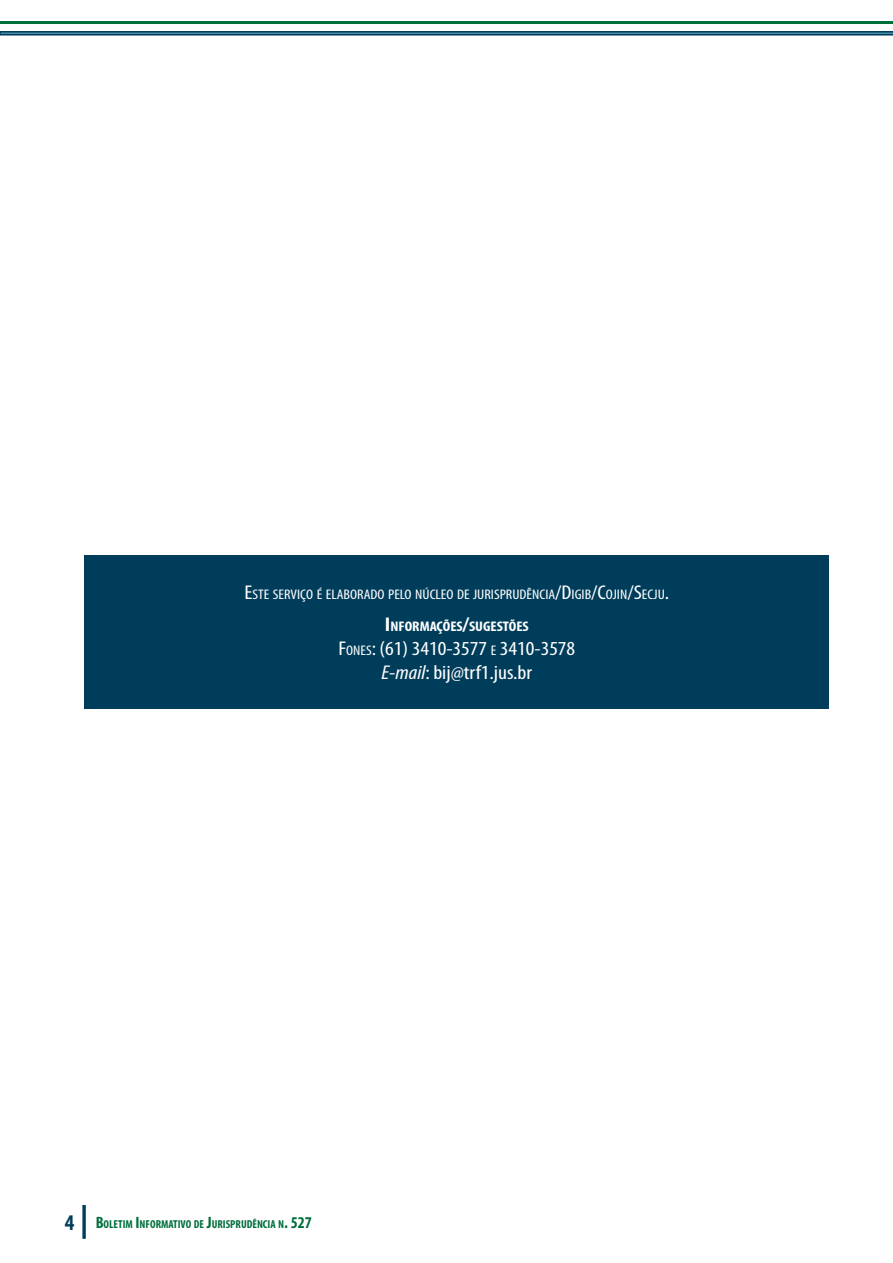
<style>
.page{position:relative;width:893px;height:1263px;background:#fff}
.page>*{position:absolute;margin:0;border:0;box-sizing:border-box;transform-origin:0 0}
.t1{font:condensed 19.95px "Myriad Pro";color:#fff;scale:1.13 1}
.t2{font:condensed 19.95px "Myriad Pro";color:#fff;scale:1.13 1}
.Título_SEÇÕES_e_TURM{font:condensed 13.95px "Myriad Pro";color:#fff;scale:1.13 1}
.t3{font:700 condensed 13.95px "Myriad Pro";color:#fff;scale:1.13 1}
.t4{font:700 condensed 11.55px "Myriad Pro";color:#006f3c}
.s1{font-size:19.95px}
.s2{font-size:13.95px}
.s3{font-style:italic}
.s4{font-size:22.5px;color:#003d5a}
.s5{font-size:16.5px}
</style>
<div class="page">
<svg style="left:0;top:31px;width:893px;height:5px;background:#2d6780"></svg>
<hr style="left:0;top:21px;width:893px;height:3px;background:#006f3c">
<svg style="left:82px;top:1205px;width:4px;height:34px"></svg>
<div style="left:84px;top:555px;width:745px;height:153px;background:#003d5a"></div>
<p class="Título_SEÇÕES_e_TURM" style="left:244px;top:586px;width:377px"><span class="s1">E</span>STE SERVIÇO É ELABORADO PELO NÚCLEO DE JURISPRUDÊNCIA<span class="s1">/D</span>IGIB<span class="s1">/C</span>OJIN<span class="s1">/S</span>ECJU<span class="s1">.</span></p>
<p class="t3" style="left:385px;top:617px;width:128px"><span class="s1">I</span> NFORMAÇÕES<span class="s1">/</span>SUGESTÕES</p>
<p class="t1" style="left:338px;top:636px;width:211px">F<span class="s2">ONES</span>: (61) 3410-3577 <span class="s2">E</span> 3410-3578</p>
<p class="t2" style="left:382px;top:660px;width:135px"><span class="s3">E-mail</span>: bij@trf1.jus.br</p>
<p class="t4" style="left:65px;top:1217px;width:248px"><span class="s4">4</span> <span class="s5">B</span>OLETIM <span class="s5">I</span> NFORMATIVO DE <span class="s5">J</span>URISPRUDÊNCIA N<span class="s5">. 527</span></p>
</div>
